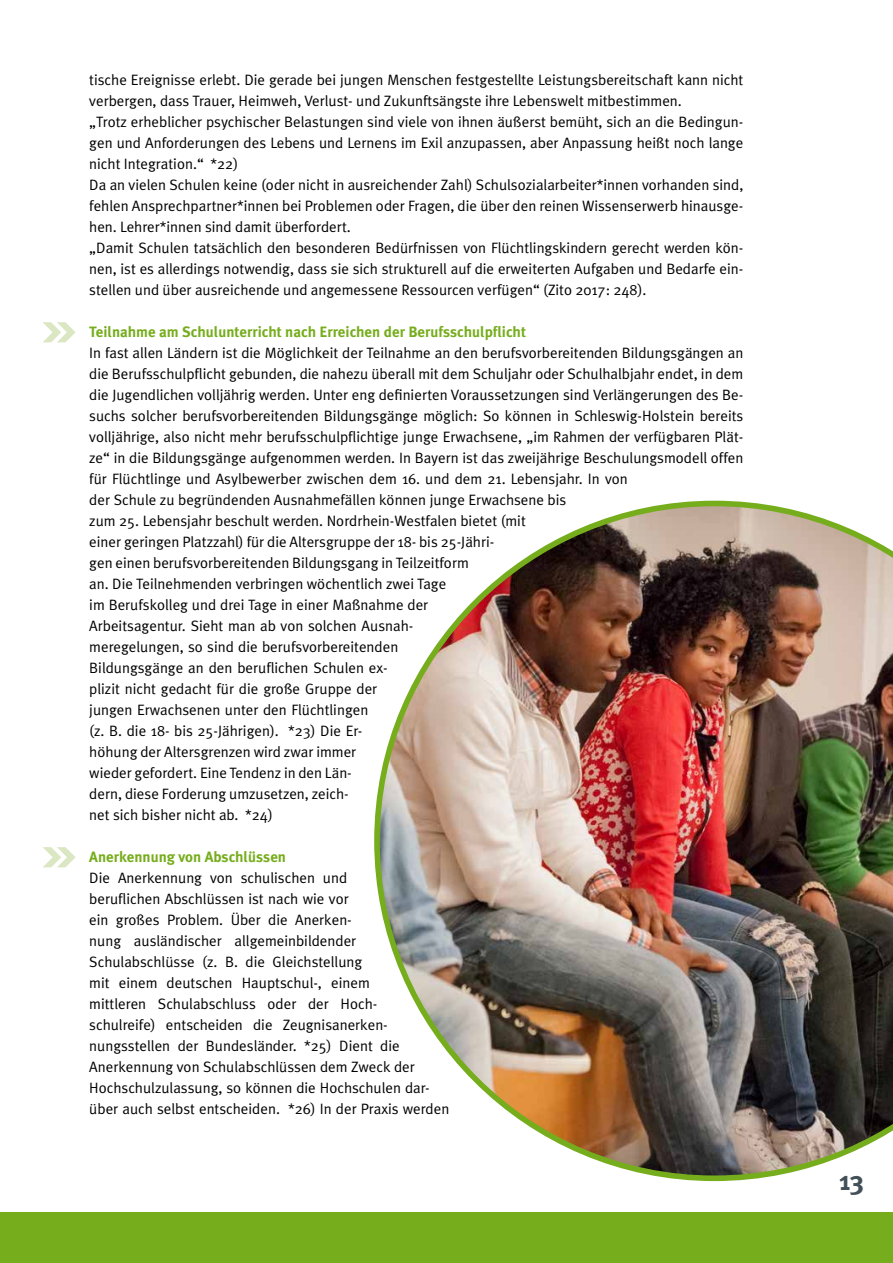
<style>
.page{position:relative;width:893px;height:1263px;background:#fff}
.page>*{position:absolute;margin:0;border:0;box-sizing:border-box;transform-origin:0 0}
.t1{font:700 27px "Meta Plus";color:#435058}
.t2{font:15px/21px "Meta Plus Normal";color:#000}
.t3{font:700 15px "Meta Plus";color:#76ad1c}
</style>
<div class="page">
<div style="left:0;top:1212px;width:893px;height:51px;background:#76ad1c"></div>
<img style="left:374px;top:501px;width:519px;height:680px">
<svg style="left:43px;top:322px;width:33px;height:20px"></svg>
<svg style="left:43px;top:847px;width:33px;height:20px"></svg>
<p class="t2" style="left:89px;top:69px;width:656px">tische Ereignisse erlebt. Die gerade bei jungen Menschen festgestellte Leistungsbereitschaft kann nicht verbergen, dass Trauer, Heimweh, Verlust- und Zukunftsängste ihre Lebenswelt mitbestimmen.<br>„Trotz erheblicher psychischer Belastungen sind viele von ihnen äußerst bemüht, sich an die Bedingun&shy;gen und Anforderungen des Lebens und Lernens im Exil anzupassen, aber Anpassung heißt noch lange nicht Integration.“ *22)<br>Da an vielen Schulen keine (oder nicht in ausreichender Zahl) Schulsozialarbeiter*innen vorhanden sind, fehlen Ansprechpartner*innen bei Problemen oder Fragen, die über den reinen Wissenserwerb hinausge&shy;hen. Lehrer*innen sind damit überfordert.<br>„Damit Schulen tatsächlich den besonderen Bedürfnissen von Flüchtlingskindern gerecht werden kön&shy;nen, ist es allerdings notwendig, dass sie sich strukturell auf die erweiterten Aufgaben und Bedarfe ein&shy;stellen und über ausreichende und angemessene Ressourcen verfügen“ (Zito 2017: 248).</p>
<p class="t3" style="left:89px;top:323px;width:438px">Teilnahme am Schulunterricht nach Erreichen der Berufsschulpflicht</p>
<p class="t2" style="left:89px;top:342px;width:656px">In fast allen Ländern ist die Möglichkeit der Teilnahme an den berufsvorbereitenden Bildungsgängen an die Berufsschulpflicht gebunden, die nahezu überall mit dem Schuljahr oder Schulhalbjahr endet, in dem die Jugendlichen volljährig werden. Unter eng definierten Voraussetzungen sind Verlängerungen des Be&shy;suchs solcher berufsvorbereitenden Bildungsgänge möglich: So können in Schleswig-Holstein bereits volljährige, also nicht mehr berufsschulpflichtige junge Erwachsene, „im Rahmen der verfügbaren Plät&shy;ze“ in die Bildungsgänge aufgenommen werden. In Bayern ist das zweijährige Beschulungsmodell offen für Flüchtlinge und Asylbewerber zwischen dem 16. und dem 21. Lebensjahr. In von<br>der Schule zu begründenden Ausnahmefällen können junge Erwachsene bis<br>zum 25. Lebensjahr beschult werden. Nordrhein-Westfalen bietet (mit<br>einer geringen Platzzahl) für die Altersgruppe der 18- bis 25-Jähri-<br>gen einen berufsvorbereitenden Bildungsgang in Teilzeitform<br>an. Die Teilnehmenden verbringen wöchentlich zwei Tage<br>im Berufskolleg und drei Tage in einer Maßnahme der<br>Arbeitsagentur. Sieht man ab von solchen Ausnah-<br>meregelungen, so sind die berufsvorbereitenden<br>Bildungsgänge an den beruflichen Schulen ex-<br>plizit nicht gedacht für die große Gruppe der<br>jungen Erwachsenen unter den Flüchtlingen<br>(z. B. die 18- bis 25-Jährigen). *23) Die Er-<br>höhung der Altersgrenzen wird zwar immer<br>wieder gefordert. Eine Tendenz in den Län-<br>dern, diese Forderung umzusetzen, zeich-<br>net sich bisher nicht ab. *24)</p>
<p class="t3" style="left:89px;top:848px;width:198px">Anerkennung von Abschlüssen</p>
<p class="t2" style="left:89px;top:867px;width:361px">Die Anerkennung von schulischen und<br>beruflichen Abschlüssen ist nach wie vor<br>ein großes Problem. Über die Anerken-<br>nung ausländischer allgemeinbildender Schulabschlüsse (z. B. die Gleichstellung<br>mit einem deutschen Hauptschul-, einem<br>mittleren Schulabschluss oder der Hoch-<br>schulreife) entscheiden die Zeugnisanerken&shy;nungsstellen der Bundesländer. *25) Dient die Anerkennung von Schulabschlüssen dem Zweck der Hochschulzulassung, so können die Hochschulen dar&shy;über auch selbst entscheiden. *26) In der Praxis werden</p>
<h1 class="t1" style="left:839px;top:1165px;width:26px">13</h1>
</div>
